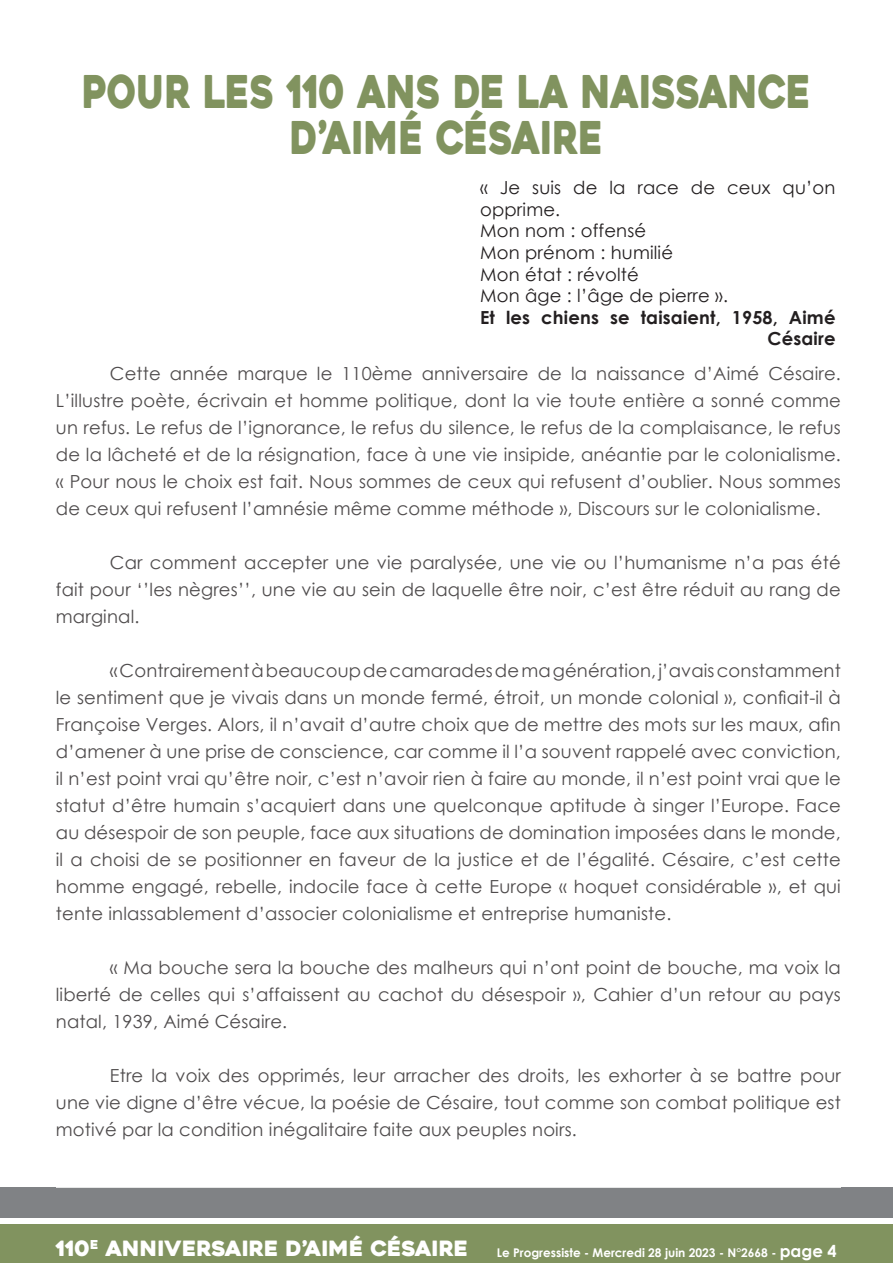
<style>
.page{position:relative;width:893px;height:1263px;background:#fff}
.page>*{position:absolute;margin:0;border:0;box-sizing:border-box;transform-origin:0 0}
.t1{font:45px/46.5px "Heavitas";color:#81935f;text-align:center;scale:.8 1}
.t2{font:21px "Heavitas";color:#fff}
.t3{font:18px/27px "Century Gothic";letter-spacing:.01em;color:#231f20;text-align:justify}
.t4{font:700 18px/21.6px "Century Gothic";letter-spacing:.01em;color:#231f20;text-align:right}
.t5{font:700 12px "Century Gothic";color:#fff}
.s1{font-size:16.5px}
</style>
<div class="page">
<div style="left:0;top:1187px;width:893px;height:31px;background:#808285"></div>
<div style="left:0;top:1225px;width:893px;height:38px;background:#81935f"></div>
<p class="t1" style="left:82px;top:69px;width:912px">POUR LES 110 ANS DE LA NAISSANCE<br>D’AIMÉ CÉSAIRE</p>
<p class="t3" style="left:480px;top:177px;width:357px;line-height:21.6px">« Je suis de la race de ceux qu’on opprime.</p>
<p class="t3" style="left:480px;top:217px;width:168px">Mon nom : offensé</p>
<p class="t3" style="left:480px;top:239px;width:195px">Mon prénom : humilié</p>
<p class="t3" style="left:480px;top:260px;width:160px">Mon état : révolté</p>
<p class="t3" style="left:480px;top:282px;width:249px">Mon âge : l’âge de pierre ».</p>
<p class="t4" style="left:480px;top:306px;width:357px">Et les chiens se taisaient, 1958, Aimé<br>Césaire</p>
<p class="t3" style="left:56px;top:360px;width:786px;text-indent:54px">Cette année marque le 110ème anniversaire de la naissance d’Aimé Césaire.<br>L’illustre poète, écrivain et homme politique, dont la vie toute entière a sonné comme un refus. Le refus de l’ignorance, le refus du silence, le refus de la complaisance, le refus de la lâcheté et de la résignation, face à une vie insipide, anéantie par le colonialisme. « Pour nous le choix est fait. Nous sommes de ceux qui refusent d’oublier. Nous sommes de ceux qui refusent l’amnésie même comme méthode », Discours sur le colonialisme.</p>
<p class="t3" style="left:56px;top:549px;width:786px;text-indent:54px">Car comment accepter une vie paralysée, une vie ou l’humanisme n’a pas été fait pour ‘’les nègres’’, une vie au sein de laquelle être noir, c’est être réduit au rang de marginal.</p>
<p class="t3" style="left:56px;top:657px;width:786px;text-indent:54px">« Contrairement à beaucoup de camarades de ma génération, j’avais constamment le sentiment que je vivais dans un monde fermé, étroit, un monde colonial », confiait-il à Françoise Verges. Alors, il n’avait d’autre choix que de mettre des mots sur les maux, afin d’amener à une prise de conscience, car comme il l’a souvent rappelé avec conviction, il n’est point vrai qu’être noir, c’est n’avoir rien à faire au monde, il n’est point vrai que le statut d’être humain s’acquiert dans une quelconque aptitude à singer l’Europe. Face au désespoir de son peuple, face aux situations de domination imposées dans le monde, il a choisi de se positionner en faveur de la justice et de l’égalité. Césaire, c’est cette homme engagé, rebelle, indocile face à cette Europe « hoquet considérable », et qui tente inlassablement d’associer colonialisme et entreprise humaniste.</p>
<p class="t3" style="left:56px;top:954px;width:786px;text-indent:54px">« Ma bouche sera la bouche des malheurs qui n’ont point de bouche, ma voix la liberté de celles qui s’affaissent au cachot du désespoir », Cahier d’un retour au pays natal, 1939, Aimé Césaire.</p>
<p class="t3" style="left:56px;top:1062px;width:787px;text-indent:54px">Etre la voix des opprimés, leur arracher des droits, les exhorter à se battre pour une vie digne d’être vécue, la poésie de Césaire, tout comme son combat politique est motivé par la condition inégalitaire faite aux peuples noirs.</p>
<p class="t2" style="left:56px;top:1235px;width:414px">110<sup>E</sup> ANNIVERSAIRE D’AIMÉ CÉSAIRE</p>
<p class="t5" style="left:497px;top:1244px;width:342px">Le Progressiste - Mercredi 28 juin 2023 - N°2668 - <span class="s1">page 4</span></p>
</div>
